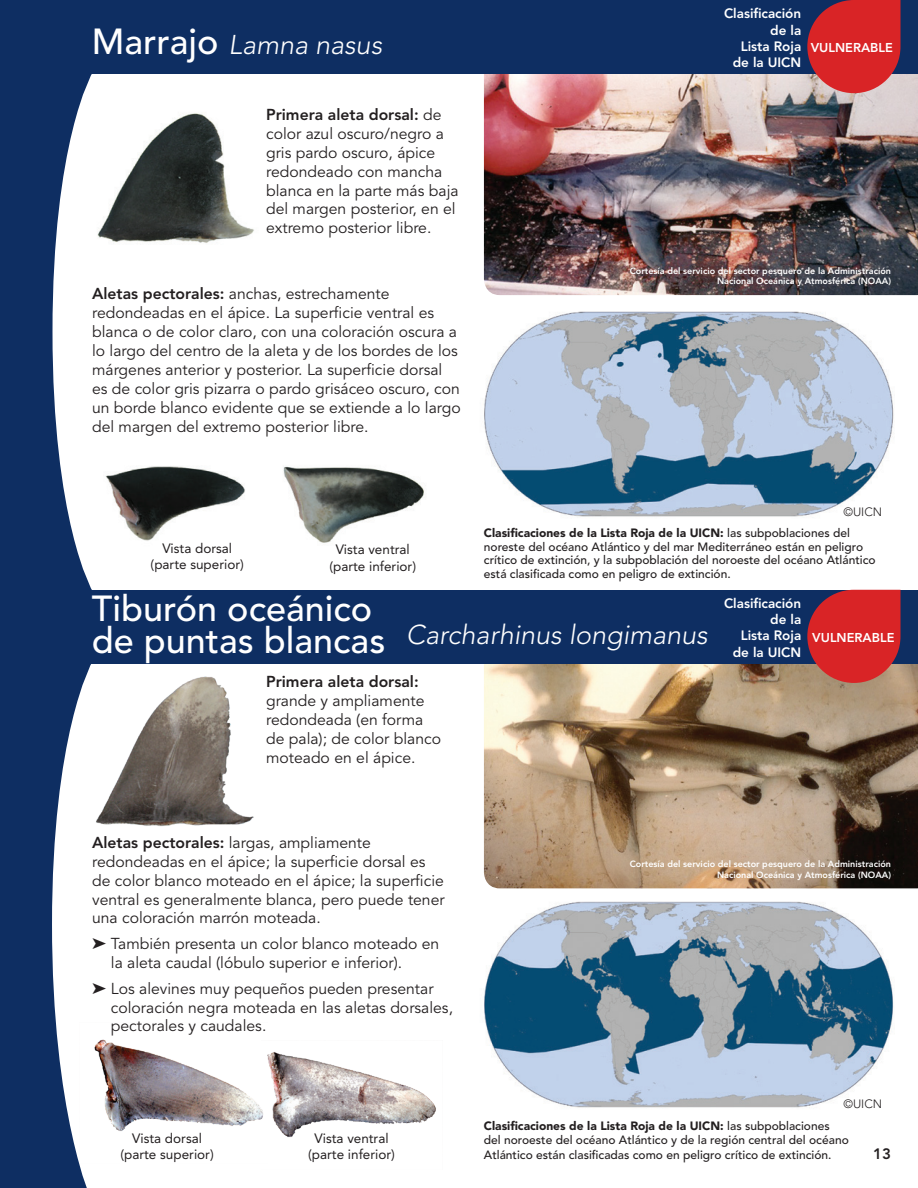
<style>
.page{position:relative;width:918px;height:1188px;background:#fff}
.page>*{position:absolute;margin:0;border:0;box-sizing:border-box;transform-origin:0 0}
.t1{font:500 36px/32.2px "Avenir LT Std";color:#fff}
.t2{font:italic 300 27px "Avenir LT Std";color:#fff}
.t3{font:15.75px/18.9px "Avenir LT Std";color:#231f20}
.t4{font:800 15px "Avenir LT Std";color:#231f20}
.t5{font:13.5px/16.2px "Avenir LT Std";color:#231f20;text-align:center}
.t6{font:800 13.5px/16.2px "Avenir LT Std";color:#fff;text-align:right}
.t7{font:800 12.75px "Avenir LT Std";color:#fff}
.t8{font:500 12px/13.5px "Avenir LT Std";color:#231f20}
.t9{font:300 12px "Avenir LT Std";color:#231f20}
.t10{font:800 9px/10.8px "Avenir LT Std";color:#fff;text-align:right}
.s1{font-weight:500;font-style:normal;font-size:36px}
.s2{font-weight:800}
.s3{font-weight:900}
</style>
<div class="page">
<img style="left:484px;top:73px;width:434px;height:222px">
<img style="left:484px;top:664px;width:434px;height:224px">
<div style="left:0;top:0;width:918px;height:73px;background:#0e2e62"></div>
<div style="left:0;top:590px;width:918px;height:74px;background:#0e2e62"></div>
<svg style="left:0;top:73px;width:92px;height:517px;fill:#0e2e62"></svg>
<svg style="left:0;top:664px;width:91px;height:524px;fill:#0e2e62"></svg>
<svg style="left:807px;top:0;width:94px;height:93px;background:#c83338"></svg>
<svg style="left:807px;top:590px;width:94px;height:93px;background:#c52f32"></svg>
<img style="left:96px;top:676px;width:158px;height:150px">
<img style="left:80px;top:1023px;width:182px;height:140px">
<img style="left:262px;top:1052px;width:174px;height:85px">
<img style="left:484px;top:901px;width:410px;height:207px">
<img style="left:97px;top:113px;width:157px;height:131px">
<img style="left:105px;top:466px;width:140px;height:75px">
<img style="left:283px;top:466px;width:141px;height:77px">
<img style="left:484px;top:311px;width:410px;height:206px">
<p class="t2" style="left:92px;top:29px;width:292px"><span class="s1">Marrajo</span> Lamna nasus</p>
<p class="t3" style="left:266px;top:105px;width:194px"><span class="s2">Primera aleta dorsal:</span> de color azul oscuro/negro a gris pardo oscuro, ápice redondeado con mancha blanca en la parte más baja del margen posterior, en el extremo posterior libre.</p>
<p class="t3" style="left:92px;top:285px;width:370px"><span class="s2">Aletas pectorales:</span> anchas, estrechamente redondeadas en el ápice. La superficie ventral es blanca o de color claro, con una coloración oscura a lo largo del centro de la aleta y de los bordes de los márgenes anterior y posterior. La superficie dorsal es de color gris pizarra o pardo grisáceo oscuro, con un borde blanco evidente que se extiende a lo largo del margen del extremo posterior libre.</p>
<p class="t6" style="left:724px;top:6px;width:79px">Clasificación de la<br>Lista Roja de la UICN</p>
<p class="t7" style="left:811px;top:40px;width:84px">VULNERABLE</p>
<p class="t10" style="left:630px;top:265px;width:263px">Cortesía del servicio del sector pesquero de la Administración<br>Nacional Oceánica y Atmosférica (NOAA)</p>
<p class="t5" style="left:151px;top:540px;width:95px">Vista dorsal (parte superior)</p>
<p class="t5" style="left:329px;top:542px;width:88px">Vista ventral (parte inferior)</p>
<p class="t9" style="left:843px;top:504px;width:40px">©UICN</p>
<p class="t8" style="left:484px;top:527px;width:393px"><span class="s3">Clasificaciones de la Lista Roja de la UICN:</span> las subpoblaciones del noreste del océano Atlántico y del mar Mediterráneo están en peligro crítico de extinción, y la subpoblación del noroeste del océano Atlántico está clasificada como en peligro de extinción.</p>
<p class="t1" style="left:92px;top:594px;width:295px">Tiburón oceánico de puntas blancas</p>
<p class="t3" style="left:266px;top:672px;width:177px"><span class="s2">Primera aleta dorsal: </span>grande y ampliamente redondeada (en forma de pala); de color blanco moteado en el ápice.</p>
<p class="t2" style="left:406px;top:619px;width:303px">Carcharhinus longimanus</p>
<p class="t6" style="left:724px;top:595px;width:79px">Clasificación de la<br>Lista Roja de la UICN</p>
<p class="t7" style="left:812px;top:630px;width:84px">VULNERABLE</p>
<p class="t3" style="left:92px;top:833px;width:354px"><span class="s2">Aletas pectorales:</span> largas, ampliamente redondeadas en el ápice; la superficie dorsal es de color blanco moteado en el ápice; la superficie ventral es generalmente blanca, pero puede tener una coloración marrón moteada.</p>
<p class="t3" style="left:111px;top:935px;width:330px;text-indent:-19px">➤ También presenta un color blanco moteado en la aleta caudal (lóbulo superior e inferior).</p>
<p class="t3" style="left:111px;top:979px;width:344px;text-indent:-19px">➤ Los alevines muy pequeños pueden presentar coloración negra moteada en las aletas dorsales, pectorales y caudales.</p>
<p class="t5" style="left:120px;top:1130px;width:95px">Vista dorsal (parte superior)</p>
<p class="t5" style="left:308px;top:1130px;width:88px">Vista ventral (parte inferior)</p>
<p class="t10" style="left:630px;top:858px;width:263px">Cortesía del servicio del sector pesquero de la Administración<br>Nacional Oceánica y Atmosférica (NOAA)</p>
<p class="t9" style="left:843px;top:1096px;width:40px">©UICN</p>
<p class="t8" style="left:484px;top:1119px;width:366px;line-height:14.4px"><span class="s3">Clasificaciones de la Lista Roja de la UICN:</span> las subpoblaciones del noroeste del océano Atlántico y de la región central del océano<br>Atlántico están clasificadas como en peligro crítico de extinción.</p>
<p class="t4" style="left:873px;top:1145px;width:19px">13</p>
</div>
